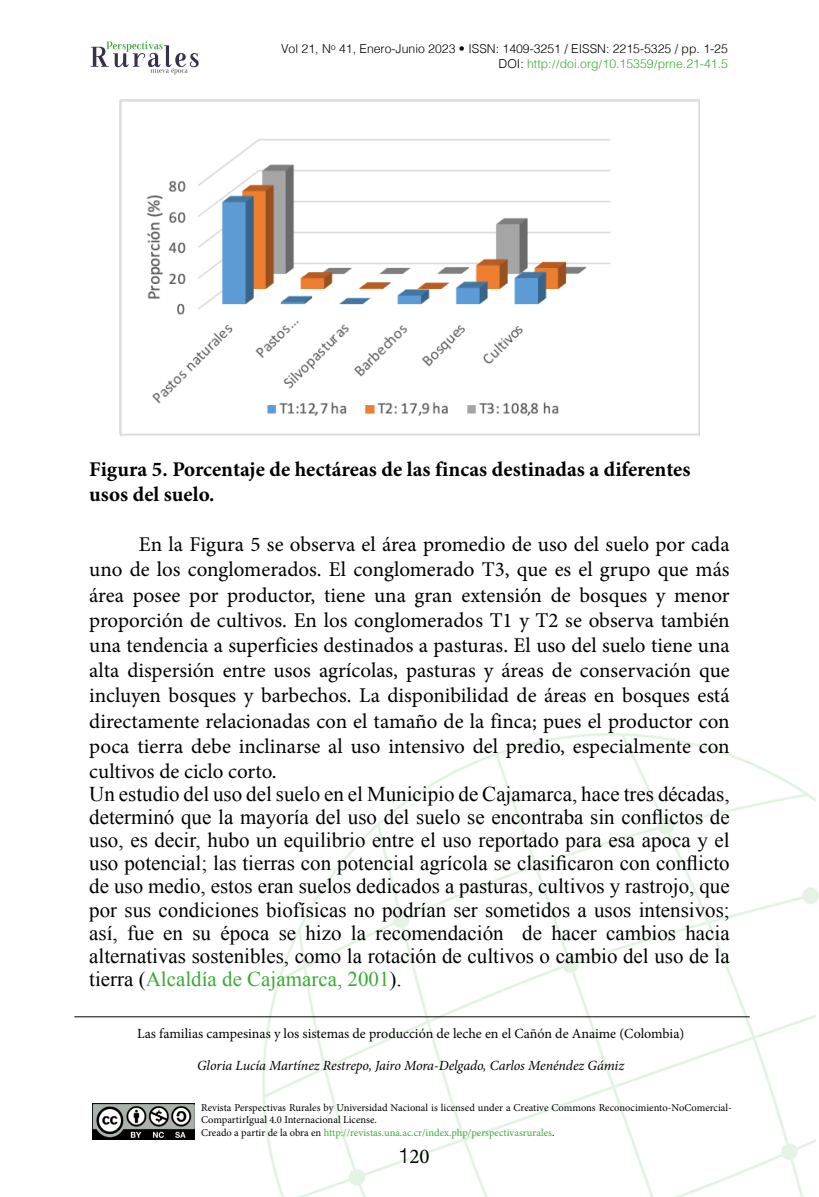
<style>
.page{position:relative;width:819px;height:1197px;background:#fff}
.page>*{position:absolute;margin:0;border:0;box-sizing:border-box;transform-origin:0 0}
.t1{font:21px/25.2px "Minion Pro";color:#000;text-align:justify}
.t2{font:21px/23.1px "Times New Roman";color:#000;text-align:justify}
.t3{font:700 21px/24.5px "Minion Pro";color:#000}
.t4{font:14px "Minion Pro";color:#000}
.t5{font:italic 14px "Minion Pro";letter-spacing:-.005em;color:#000}
.t6{font:300 12.25px/14.7px "Helvetica";color:#000;text-align:right}
.t7{font:10.5px/12.6px "Minion Pro";color:#000}
.s1{color:#3aaa35}
.s2{font-family:"Minion Pro";font-weight:400;color:#3aaa35}
.s3{font-family:"Helvetica";font-weight:300}
</style>
<div class="page">
<img style="left:263px;top:734px;width:556px;height:463px">
<svg style="left:91px;top:42px;width:108px;height:33px"></svg>
<img style="left:92px;top:1103px;width:103px;height:36px">
<hr style="left:74px;top:1017px;width:676px;height:1px;background:#000">
<img style="left:120px;top:99px;width:579px;height:337px">
<p class="t6" style="left:281px;top:41px;width:448px">Vol 21, N<sup>o</sup> 41, Enero-Junio 2023 • ISSN: 1409-3251 / EISSN: 2215-5325 / pp. 1-25<br>DOI: <span class="s1">http:</span><span class="s2">//</span><span class="s1">doi.org</span><span class="s2">/</span><span class="s1">10.15359</span><span class="s2">/</span><span class="s1">prne.21-41.5</span></p>
<p class="t3" style="left:89px;top:457px;width:603px">Figura 5. Porcentaje de hectáreas de las fincas destinadas a diferentes usos del suelo.</p>
<p class="t1" style="left:89px;top:532px;width:642px;text-indent:50px">En la Figura 5 se observa el área promedio de uso del suelo por cada uno de los conglomerados. El conglomerado T3, que es el grupo que más área posee por productor, tiene una gran extensión de bosques y menor proporción de cultivos. En los conglomerados T1 y T2 se observa también una tendencia a superficies destinados a pasturas. El uso del suelo tiene una alta dispersión entre usos agrícolas, pasturas y áreas de conservación que incluyen bosques y barbechos. La disponibilidad de áreas en bosques está directamente relacionadas con el tamaño de la finca; pues el productor con poca tierra debe inclinarse al uso intensivo del predio, especialmente con cultivos de ciclo corto.</p>
<p class="t2" style="left:89px;top:782px;width:642px">Un estudio del uso del suelo en el Municipio de Cajamarca, hace tres décadas, determinó que la mayoría del uso del suelo se encontraba sin conflictos de uso, es decir, hubo un equilibrio entre el uso reportado para esa apoca y el uso potencial; las tierras con potencial agrícola se clasificaron con conflicto de uso medio, estos eran suelos dedicados a pasturas, cultivos y rastrojo, que por sus condiciones biofísicas no podrían ser sometidos a usos intensivos; así, fue en su época se hizo la recomendación de hacer cambios hacia alternativas sostenibles, como la rotación de cultivos o cambio del uso de la tierra (<span class="s1">Alcaldía de Cajamarca, 2001</span>).</p>
<p class="t4" style="left:137px;top:1024px;width:549px">Las familias campesinas y los sistemas de producción de leche en el Cañón de Anaime (Colombia)</p>
<p class="t5" style="left:197px;top:1056px;width:429px">Gloria Lucía Martínez Restrepo, Jairo Mora-Delgado, Carlos Menéndez Gámiz</p>
<p class="t7" style="left:201px;top:1101px;width:532px">Revista Perspectivas Rurales by Universidad Nacional is licensed under a Creative Commons Reconocimiento-NoComercial-<br>CompartirIgual 4.0 Internacional License.<br>Creado a partir de la obra en <span class="s1">http://revistas.una.ac.cr/index.php/perspectivasrurales</span>.</p>
<p class="t1" style="left:398px;top:1144px;width:33px"><span class="s3">1</span>20</p>
</div>
